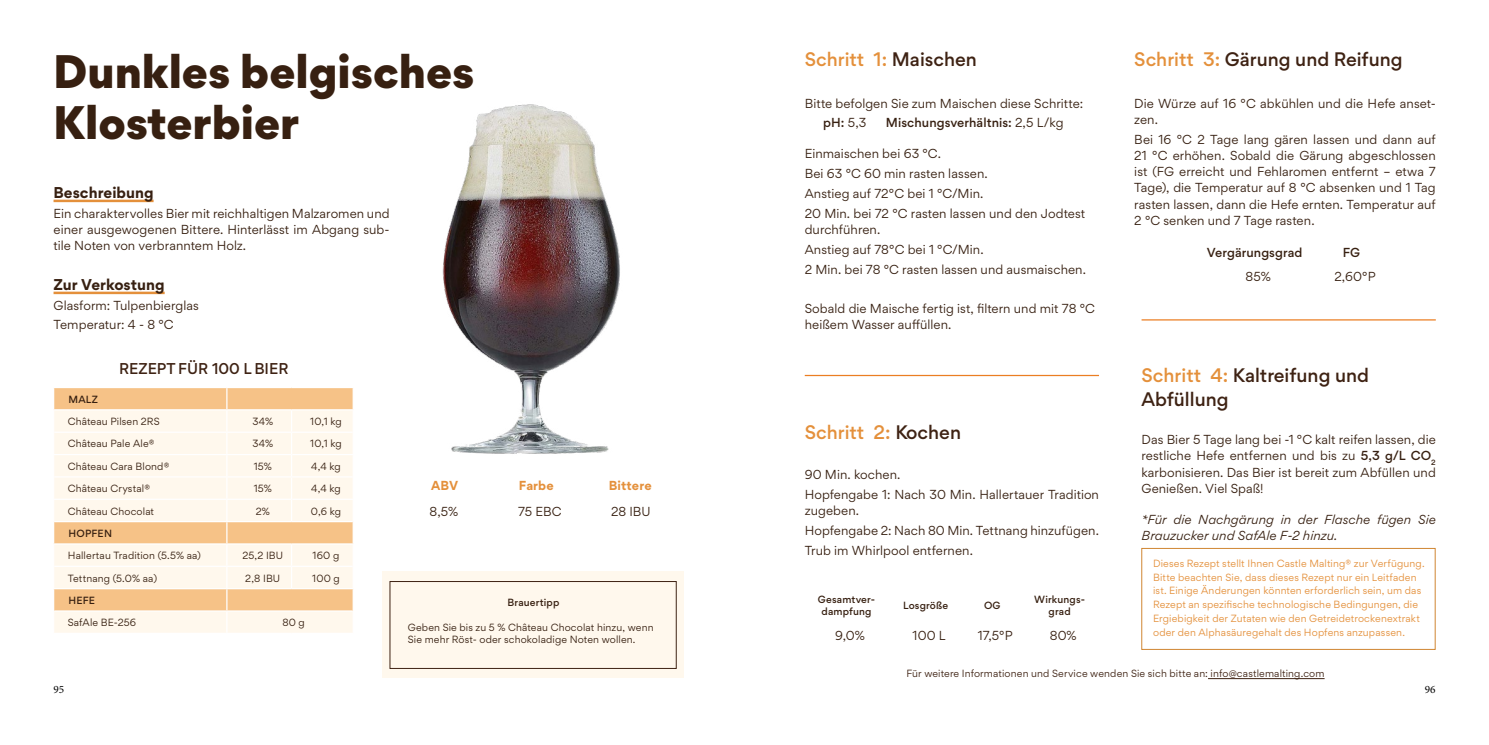
<style>
.page{position:relative;width:1489px;height:745px;background:#fff}
.page>*{position:absolute;margin:0;border:0;box-sizing:border-box;transform-origin:0 0}
.t1{font:900 45px/51.2px "Gordita";color:#372011}
.t2{font:500 18.75px/23.8px "Gordita";color:#3e2213}
.t3{font:500 18.75px "Gordita";color:#e4903b}
.t4{font:700 15px "Gordita";color:#372011}
.t5{font:500 15px "Gordita";color:#3e2213}
.t6{font:12.5px/16.2px "Gordita";letter-spacing:.005em;color:#372011}
.t7{font:italic 12.5px/16.2px "Gordita";letter-spacing:.005em;color:#372011}
.t8{font:500 12.5px "Gordita";letter-spacing:.005em;color:#372011}
.t9{font:700 12.5px "Gordita";letter-spacing:.005em;color:#e4903b}
.t10{font:11.25px "Minion Pro";color:#000}
.t11{font:10px/13.8px "Gordita";letter-spacing:.015em;color:#e4903b}
.t12{font:10px/12px "Gordita";letter-spacing:.015em;color:#372011}
.t13{font:10px "Gordita";letter-spacing:.015em;color:#3e2213}
.t14{font:500 10px/12px "Gordita";letter-spacing:.015em;color:#372011;text-align:center}
.s1{color:#3e2213}
.s2{color:#e4903b}
.s3{font-weight:500}
.s4{font-weight:400}
</style>
<div class="page">
<hr style="left:54px;top:199px;width:100px;height:3px;background:#e4903b">
<hr style="left:54px;top:291px;width:111px;height:3px;background:#e4903b">
<div style="left:54px;top:388px;width:298px;height:21px;background:#f6c287"></div>
<svg style="left:54px;top:411px;width:298px;height:221px;background:#fdedd9"></svg>
<hr style="left:53px;top:453px;width:174px;height:2px;background:#fff">
<hr style="left:227px;top:453px;width:64px;height:2px;background:#fff">
<hr style="left:292px;top:453px;width:62px;height:2px;background:#fff">
<hr style="left:53px;top:498px;width:174px;height:1px;background:#fff">
<hr style="left:227px;top:498px;width:64px;height:1px;background:#fff">
<hr style="left:292px;top:498px;width:62px;height:1px;background:#fff">
<hr style="left:53px;top:543px;width:174px;height:1px;background:#fff">
<hr style="left:227px;top:543px;width:64px;height:1px;background:#fff">
<hr style="left:291px;top:543px;width:63px;height:1px;background:#fff">
<hr style="left:54px;top:476px;width:172px;height:1px;background:#fff">
<hr style="left:227px;top:476px;width:64px;height:1px;background:#fff">
<hr style="left:291px;top:476px;width:61px;height:1px;background:#fff">
<hr style="left:54px;top:520px;width:173px;height:2px;background:#fff">
<hr style="left:227px;top:520px;width:64px;height:2px;background:#fff">
<hr style="left:291px;top:520px;width:61px;height:2px;background:#fff">
<hr style="left:53px;top:587px;width:174px;height:2px;background:#fff">
<hr style="left:227px;top:587px;width:64px;height:2px;background:#fff">
<hr style="left:291px;top:587px;width:63px;height:2px;background:#fff">
<hr style="left:54px;top:610px;width:173px;height:1px;background:#fff">
<hr style="left:227px;top:610px;width:64px;height:1px;background:#fff">
<hr style="left:291px;top:610px;width:61px;height:1px;background:#fff">
<svg style="left:226px;top:388px;width:1px;height:244px"></svg>
<hr style="left:54px;top:431px;width:173px;height:1px;background:#fff">
<svg style="left:291px;top:411px;width:1px;height:109px"></svg>
<svg style="left:291px;top:544px;width:1px;height:43px"></svg>
<hr style="left:227px;top:431px;width:64px;height:1px;background:#fff">
<hr style="left:291px;top:431px;width:61px;height:1px;background:#fff">
<hr style="left:54px;top:565px;width:173px;height:1px;background:#fff">
<hr style="left:227px;top:565px;width:64px;height:1px;background:#fff">
<hr style="left:291px;top:565px;width:61px;height:1px;background:#fff">
<div style="left:383px;top:570px;width:301px;height:107px;background:#fff8ed"></div>
<div style="left:389px;top:581px;width:287px;height:87px;border:1px solid #3e2213"></div>
<img style="left:442px;top:104px;width:178px;height:350px">
<div style="left:1141px;top:547px;width:294px;height:102px;border:1px solid #d08632"></div>
<hr style="left:804px;top:374px;width:294px;height:2px;background:#eb7e23">
<hr style="left:1141px;top:319px;width:294px;height:1px;background:#eb7e23">
<hr style="left:1207px;top:678px;width:117px;height:1px;background:#3e2213">
<h1 class="t1" style="left:53px;top:45px;width:423px">Dunkles belgisches<br>Klosterbier</h1>
<p class="t4" style="left:54px;top:181px;width:101px">Beschreibung</p>
<p class="t6" style="left:54px;top:205px;width:337px;text-align:justify">Ein charaktervolles Bier mit reichhaltigen Malzaromen und einer ausgewogenen Bittere. Hinterlässt im Abgang sub&shy;tile Noten von verbranntem Holz.</p>
<p class="t4" style="left:54px;top:273px;width:113px">Zur Verkostung</p>
<p class="t6" style="left:54px;top:295px;width:147px;line-height:19.8px">Glasform: Tulpenbierglas<br>Temperatur: 4 - 8 °C</p>
<p class="t5" style="left:119px;top:357px;width:171px">REZEPT FÜR 100 L BIER</p>
<p class="t14" style="left:68px;top:393px;width:31px">MALZ</p>
<p class="t12" style="left:68px;top:415px;width:93px">Château Pilsen 2RS</p>
<p class="t12" style="left:252px;top:415px;width:22px">34%</p>
<p class="t12" style="left:310px;top:415px;width:33px">10,1 kg</p>
<p class="t12" style="left:68px;top:437px;width:88px">Château Pale Ale®</p>
<p class="t12" style="left:252px;top:437px;width:22px">34%</p>
<p class="t12" style="left:310px;top:437px;width:33px">10,1 kg</p>
<p class="t12" style="left:68px;top:460px;width:103px">Château Cara Blond®</p>
<p class="t12" style="left:254px;top:460px;width:20px">15%</p>
<p class="t12" style="left:311px;top:460px;width:31px">4,4 kg</p>
<p class="t12" style="left:68px;top:482px;width:84px">Château Crystal®</p>
<p class="t12" style="left:254px;top:482px;width:20px">15%</p>
<p class="t12" style="left:311px;top:482px;width:31px">4,4 kg</p>
<p class="t12" style="left:68px;top:504px;width:88px">Château Chocolat</p>
<p class="t12" style="left:256px;top:504px;width:16px">2%</p>
<p class="t12" style="left:311px;top:504px;width:31px">0,6 kg</p>
<p class="t14" style="left:68px;top:527px;width:45px">HOPFEN</p>
<p class="t12" style="left:68px;top:549px;width:135px">Hallertau Tradition (5.5% aa)</p>
<p class="t12" style="left:242px;top:549px;width:42px">25,2 IBU</p>
<p class="t12" style="left:312px;top:549px;width:28px">160 g</p>
<p class="t12" style="left:68px;top:571px;width:91px">Tettnang (5.0% aa)</p>
<p class="t12" style="left:245px;top:571px;width:36px">2,8 IBU</p>
<p class="t12" style="left:312px;top:571px;width:29px">100 g</p>
<p class="t14" style="left:68px;top:594px;width:28px">HEFE</p>
<p class="t12" style="left:68px;top:616px;width:70px">SafAle BE-256</p>
<p class="t12" style="left:282px;top:616px;width:24px">80 g</p>
<p class="t9" style="left:431px;top:476px;width:28px">ABV</p>
<p class="t9" style="left:519px;top:476px;width:36px">Farbe</p>
<p class="t9" style="left:608px;top:476px;width:44px">Bittere</p>
<p class="t6" style="left:429px;top:502px;width:30px">8,5%</p>
<p class="t6" style="left:518px;top:502px;width:45px">75 EBC</p>
<p class="t6" style="left:611px;top:502px;width:41px">28 IBU</p>
<p class="t14" style="left:507px;top:596px;width:53px">Brauertipp</p>
<p class="t12" style="left:408px;top:620px;width:247px">Geben Sie bis zu 5 % Château Chocolat hinzu, wenn<br>Sie mehr Röst- oder schokoladige Noten wollen.</p>
<h2 class="t3" style="left:804px;top:46px;width:174px">Schritt 1: <span class="s1">Maischen</span></h2>
<h2 class="t2" style="left:1134px;top:47px;width:270px"><span class="s2">Schritt 3:</span> Gärung und Reifung</h2>
<p class="t6" style="left:823px;top:93px;width:261px;line-height:19.8px;text-indent:-18px">Bitte befolgen Sie zum Maischen diese Schritte: <span class="s3">pH:</span> 5,3</p>
<p class="t8" style="left:885px;top:114px;width:179px">Mischungsverhältnis: <span class="s4">2,5 L/kg</span></p>
<p class="t6" style="left:804px;top:143px;width:282px;line-height:19.8px">Einmaischen bei 63 °C.<br>Bei 63 °C 60 min rasten lassen.<br>Anstieg auf 72°C bei 1 °C/Min.<br>20 Min. bei 72 °C rasten lassen und den Jodtest</p>
<p class="t6" style="left:804px;top:219px;width:283px;line-height:19.8px">durchführen.<br>Anstieg auf 78°C bei 1 °C/Min.<br>2 Min. bei 78 °C rasten lassen und ausmaischen.</p>
<p class="t6" style="left:804px;top:300px;width:292px">Sobald die Maische fertig ist, filtern und mit 78 °C heißem Wasser auffüllen.</p>
<h2 class="t3" style="left:804px;top:419px;width:158px">Schritt 2: <span class="s1">Kochen</span></h2>
<p class="t6" style="left:804px;top:464px;width:296px;line-height:19.8px">90 Min. kochen.<br>Hopfengabe 1: Nach 30 Min. Hallertauer Tradition</p>
<p class="t6" style="left:804px;top:500px;width:296px;line-height:19.8px">zugeben.<br>Hopfengabe 2: Nach 80 Min. Tettnang hinzufügen.<br>Trub im Whirlpool entfernen.</p>
<p class="t14" style="left:818px;top:593px;width:59px">Gesamtver&shy;dampfung</p>
<p class="t14" style="left:903px;top:599px;width:47px">Losgröße</p>
<p class="t14" style="left:984px;top:599px;width:18px">OG</p>
<p class="t14" style="left:1034px;top:593px;width:52px">Wirkungs&shy;grad</p>
<p class="t6" style="left:835px;top:626px;width:31px">9,0%</p>
<p class="t6" style="left:912px;top:626px;width:35px">100 L</p>
<p class="t6" style="left:977px;top:626px;width:36px">17,5°P</p>
<p class="t6" style="left:1049px;top:626px;width:28px">80%</p>
<p class="t6" style="left:1134px;top:95px;width:303px">Die Würze auf 16 °C abkühlen und die Hefe anset&shy;zen.</p>
<p class="t6" style="left:1134px;top:131px;width:303px;text-align:justify">Bei 16 °C 2 Tage lang gären lassen und dann auf 21 °C erhöhen. Sobald die Gärung abgeschlossen ist (FG erreicht und Fehlaromen entfernt – etwa 7<br>Tage), die Temperatur auf 8 °C absenken und 1 Tag rasten lassen, dann die Hefe ernten. Temperatur auf 2 °C senken und 7 Tage rasten.</p>
<p class="t8" style="left:1206px;top:243px;width:97px">Vergärungsgrad</p>
<p class="t8" style="left:1342px;top:243px;width:19px">FG</p>
<p class="t6" style="left:1245px;top:268px;width:27px">85%</p>
<p class="t6" style="left:1334px;top:268px;width:43px">2,60°P</p>
<h2 class="t2" style="left:1141px;top:363px;width:229px"><span class="s2">Schritt 4:</span> Kaltreifung und<br>Abfüllung</h2>
<p class="t6" style="left:1141px;top:431px;width:296px;text-align:justify">Das Bier 5 Tage lang bei -1 °C kalt reifen lassen, die restliche Hefe entfernen und bis zu <span class="s3">5,3 g/L CO</span><sub>2 </sub>karbonisieren. Das Bier ist bereit zum Abfüllen und Genießen. Viel Spaß!</p>
<p class="t7" style="left:1141px;top:510px;width:296px">*Für die Nachgärung in der Flasche fügen Sie<br>Brauzucker und SafAle F-2 hinzu.</p>
<p class="t11" style="left:1152px;top:556px;width:273px">Dieses Rezept stellt Ihnen Castle Malting® zur Verfügung.<br>Bitte beachten Sie, dass dieses Rezept nur ein Leitfaden ist. Einige Änderungen könnten erforderlich sein, um das Rezept an spezifische technologische Bedingungen, die Ergiebigkeit der Zutaten wie den Getreidetrockenextrakt oder den Alphasäuregehalt des Hopfens anzupassen.</p>
<p class="t13" style="left:906px;top:666px;width:420px">Für weitere Informationen und Service wenden Sie sich bitte an: info@castlemalting.com</p>
<p class="t10" style="left:54px;top:681px;width:12px">95</p>
<p class="t10" style="left:1424px;top:681px;width:12px">96</p>
</div>
